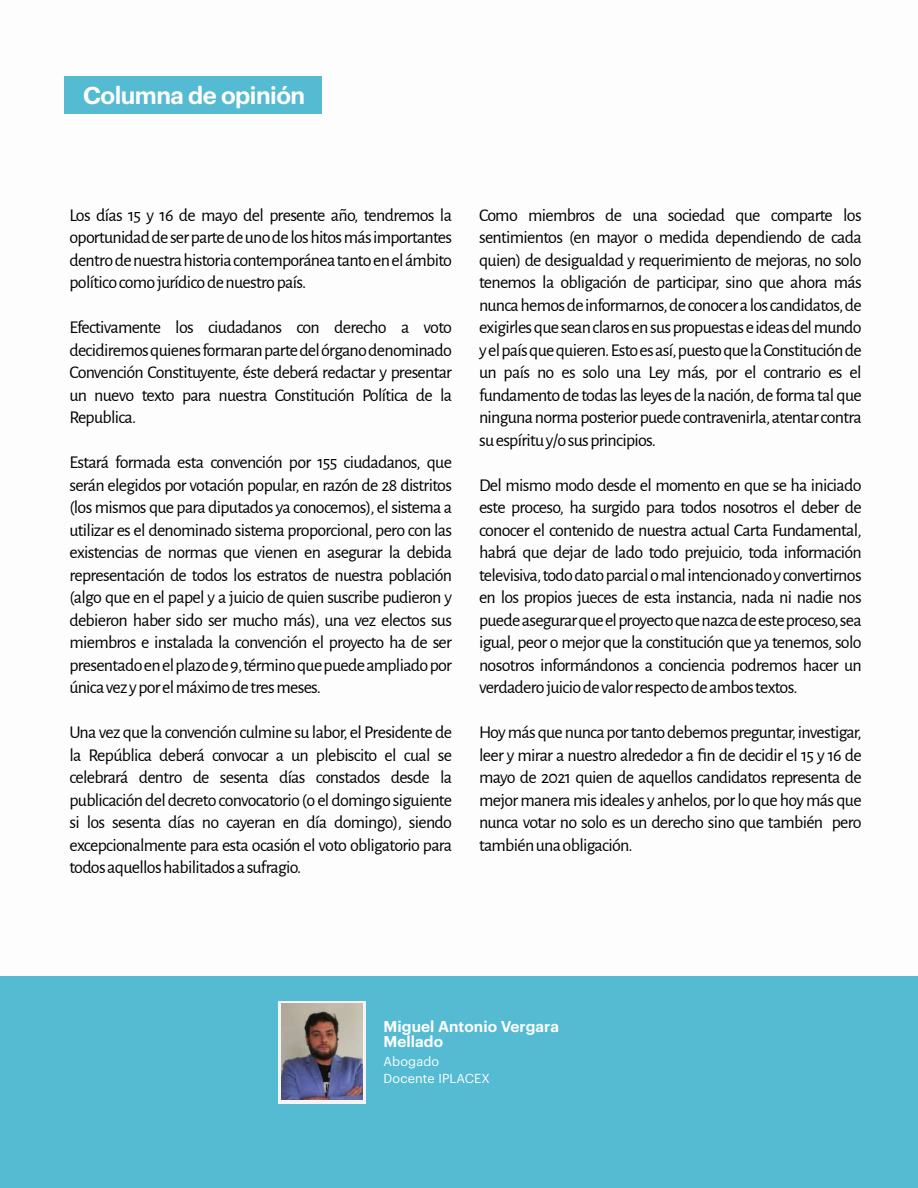
<style>
.page{position:relative;width:918px;height:1188px;background:#fff}
.page>*{position:absolute;margin:0;border:0;box-sizing:border-box;transform-origin:0 0}
.t1{font:600 23.85px "Graphik";letter-spacing:-.025em;color:#fff}
.t2{font:18px/22.5px "Alegreya Sans";letter-spacing:-.04em;color:#000;text-align:justify}
.t3{font:600 15.3px/14.7px "Graphik";letter-spacing:.005em;color:#fff}
.t4{font:12.75px/16.6px "Graphik";letter-spacing:.01em;color:#fff}
</style>
<div class="page">
<div style="left:65px;top:76px;width:257px;height:38px;background:#54bbd3"></div>
<div style="left:0;top:977px;width:918px;height:211px;background:#54bbd3"></div>
<svg style="left:278px;top:1001px;width:88px;height:102px"></svg>
<img style="left:282px;top:1004px;width:81px;height:96px">
<h1 class="t1" style="left:83px;top:77px;width:223px">Columna de opinión</h1>
<p class="t2" style="left:69px;top:203px;width:384px">Los días 15 y 16 de mayo del presente año, tendremos la oportunidad de ser parte de uno de los hitos más importantes dentro de nuestra historia contemporánea tanto en el ámbito político como jurídico de nuestro país.</p>
<p class="t2" style="left:69px;top:315px;width:384px">Efectivamente los ciudadanos con derecho a voto decidiremos quienes formaran parte del órgano denominado Convención Constituyente, éste deberá redactar y presentar un nuevo texto para nuestra Constitución Política de la Republica.</p>
<p class="t2" style="left:69px;top:450px;width:384px">Estará formada esta convención por 155 ciudadanos, que serán elegidos por votación popular, en razón de 28 distritos (los mismos que para diputados ya conocemos), el sistema a utilizar es el denominado sistema proporcional, pero con las existencias de normas que vienen en asegurar la debida representación de todos los estratos de nuestra población (algo que en el papel y a juicio de quien suscribe pudieron y debieron haber sido ser mucho más), una vez electos sus miembros e instalada la convención el proyecto ha de ser presentado en el plazo de 9, término que puede ampliado por única vez y por el máximo de tres meses.</p>
<p class="t2" style="left:69px;top:720px;width:384px">Una vez que la convención culmine su labor, el Presidente de la República deberá convocar a un plebiscito el cual se celebrará dentro de sesenta días constados desde la publicación del decreto convocatorio (o el domingo siguiente si los sesenta días no cayeran en día domingo), siendo excepcionalmente para esta ocasión el voto obligatorio para todos aquellos habilitados a sufragio.</p>
<p class="t2" style="left:479px;top:203px;width:384px">Como miembros de una sociedad que comparte los sentimientos (en mayor o medida dependiendo de cada quien) de desigualdad y requerimiento de mejoras, no solo tenemos la obligación de participar, sino que ahora más nunca hemos de informarnos, de conocer a los candidatos, de exigirles que sean claros en sus propuestas e ideas del mundo y el país que quieren. Esto es así, puesto que la Constitución de un país no es solo una Ley más, por el contrario es el fundamento de todas las leyes de la nación, de forma tal que ninguna norma posterior puede contravenirla, atentar contra su espíritu y/o sus principios.</p>
<p class="t2" style="left:479px;top:473px;width:384px">Del mismo modo desde el momento en que se ha iniciado este proceso, ha surgido para todos nosotros el deber de conocer el contenido de nuestra actual Carta Fundamental, habrá que dejar de lado todo prejuicio, toda información televisiva, todo dato parcial o mal intencionado y convertirnos en los propios jueces de esta instancia, nada ni nadie nos puede asegurar que el proyecto que nazca de este proceso, sea igual, peor o mejor que la constitución que ya tenemos, solo nosotros informándonos a conciencia podremos hacer un verdadero juicio de valor respecto de ambos textos.</p>
<p class="t2" style="left:479px;top:720px;width:384px">Hoy más que nunca por tanto debemos preguntar, investigar, leer y mirar a nuestro alrededor a fin de decidir el 15 y 16 de mayo de 2021 quien de aquellos candidatos representa de mejor manera mis ideales y anhelos, por lo que hoy más que nunca votar no solo es un derecho sino que también pero también una obligación.</p>
<p class="t3" style="left:384px;top:1018px;width:177px">Miguel Antonio Vergara<br>Mellado</p>
<p class="t4" style="left:384px;top:1052px;width:108px">Abogado<br>Docente IPLACEX</p>
</div>
